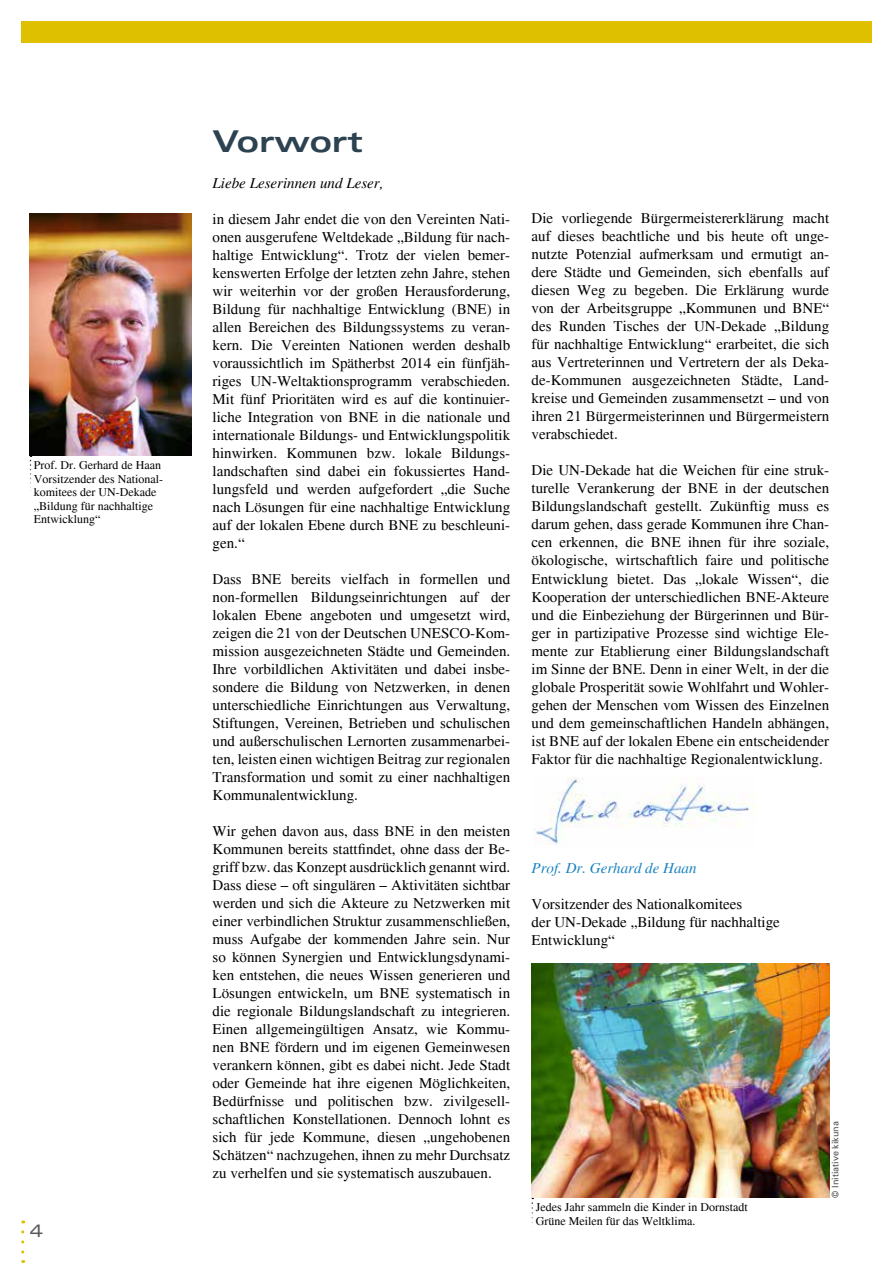
<style>
.page{position:relative;width:893px;height:1263px;background:#fff}
.page>*{position:absolute;margin:0;border:0;box-sizing:border-box;transform-origin:0 0}
.t1{font:700 expanded 30px "Univers";color:#2d4251}
.t2{font:expanded 18px "Univers";color:#5a5a59}
.t3{font:15px/18px "Times";color:#000;text-align:justify}
.t4{font:italic 15px "Times";color:#000}
.t5{font:italic 15px "Times";color:#1881bf}
.t6{font:12px/13.5px "Times";color:#000}
.t7{font:9px "Univers";color:#4d4d4c}
</style>
<div class="page">
<div style="left:21px;top:21px;width:851px;height:22px;background:#dfc000"></div>
<svg style="left:21px;top:1232px;width:3px;height:31px"></svg>
<img style="left:534px;top:777px;width:222px;height:68px">
<img style="left:30px;top:213px;width:161px;height:242px">
<svg style="left:531px;top:1197px;width:2px;height:30px"></svg>
<img style="left:531px;top:963px;width:298px;height:234px">
<svg style="left:30px;top:455px;width:2px;height:36px"></svg>
<p class="t6" style="left:34px;top:458px;width:131px">Prof. Dr. Gerhard de Haan<br>Vorsitzender des National&shy;komitees der UN-Dekade „Bildung für nachhaltige<br>Entwicklung“</p>
<p class="t2" style="left:30px;top:1220px;width:15px">4</p>
<h1 class="t1" style="left:213px;top:124px;width:152px">Vorwort</h1>
<p class="t4" style="left:213px;top:174px;width:172px">Liebe Leserinnen und Leser,</p>
<p class="t3" style="left:213px;top:210px;width:299px">in diesem Jahr endet die von den Vereinten Nati&shy;onen ausgerufene Weltdekade „Bildung für nach&shy;haltige Entwicklung“. Trotz der vielen bemer&shy;kenswerten Erfolge der letzten zehn Jahre, stehen wir weiterhin vor der großen Herausforderung, Bildung für nachhaltige Entwicklung (BNE) in allen Bereichen des Bildungssystems zu veran&shy;kern. Die Vereinten Nationen werden deshalb voraussichtlich im Spätherbst 2014 ein fünfjäh&shy;riges UN-Weltaktionsprogramm verabschieden.<br>Mit fünf Prioritäten wird es auf die kontinuier&shy;liche Integration von BNE in die nationale und internationale Bildungs- und Entwicklungspolitik hinwirken. Kommunen bzw. lokale Bildungs&shy;landschaften sind dabei ein fokussiertes Hand&shy;lungsfeld und werden aufgefordert „die Suche nach Lösungen für eine nachhaltige Entwicklung auf der lokalen Ebene durch BNE zu beschleuni&shy;gen.“</p>
<p class="t3" style="left:213px;top:570px;width:299px">Dass BNE bereits vielfach in formellen und non-formellen Bildungseinrichtungen auf der lokalen Ebene angeboten und umgesetzt wird, zeigen die 21 von der Deutschen UNESCO-Kom&shy;mission ausgezeichneten Städte und Gemeinden.<br>Ihre vorbildlichen Aktivitäten und dabei insbe&shy;sondere die Bildung von Netzwerken, in denen unterschiedliche Einrichtungen aus Verwaltung, Stiftungen, Vereinen, Betrieben und schulischen und außerschulischen Lernorten zusammenarbei&shy;ten, leisten einen wichtigen Beitrag zur regionalen Transformation und somit zu einer nachhaltigen Kommunalentwicklung.</p>
<p class="t3" style="left:213px;top:822px;width:299px">Wir gehen davon aus, dass BNE in den meisten Kommunen bereits stattfindet, ohne dass der Be&shy;griff bzw. das Konzept ausdrücklich genannt wird.<br>Dass diese – oft singulären – Aktivitäten sichtbar werden und sich die Akteure zu Netzwerken mit einer verbindlichen Struktur zusammenschließen, muss Aufgabe der kommenden Jahre sein. Nur so können Synergien und Entwicklungsdynami&shy;ken entstehen, die neues Wissen generieren und Lösungen entwickeln, um BNE systematisch in die regionale Bildungslandschaft zu integrieren.<br>Einen allgemeingültigen Ansatz, wie Kommu&shy;nen BNE fördern und im eigenen Gemeinwesen verankern können, gibt es dabei nicht. Jede Stadt oder Gemeinde hat ihre eigenen Möglichkeiten, Bedürfnisse und politischen bzw. zivilgesell&shy;schaftlichen Konstellationen. Dennoch lohnt es sich für jede Kommune, diesen „ungehobenen Schätzen“ nachzugehen, ihnen zu mehr Durchsatz zu verhelfen und sie systematisch auszubauen.</p>
<p class="t3" style="left:531px;top:210px;width:299px">Die vorliegende Bürgermeistererklärung macht auf dieses beachtliche und bis heute oft unge&shy;nutzte Potenzial aufmerksam und ermutigt an&shy;dere Städte und Gemeinden, sich ebenfalls auf diesen Weg zu begeben. Die Erklärung wurde von der Arbeitsgruppe „Kommunen und BNE“ des Runden Tisches der UN-Dekade „Bildung für nachhaltige Entwicklung“ erarbeitet, die sich aus Vertreterinnen und Vertretern der als Deka&shy;de-Kommunen ausgezeichneten Städte, Land&shy;kreise und Gemeinden zusammensetzt – und von ihren 21 Bürgermeisterinnen und Bürgermeistern verabschiedet.</p>
<p class="t3" style="left:531px;top:462px;width:299px">Die UN-Dekade hat die Weichen für eine struk&shy;turelle Verankerung der BNE in der deutschen Bildungslandschaft gestellt. Zukünftig muss es darum gehen, dass gerade Kommunen ihre Chan&shy;cen erkennen, die BNE ihnen für ihre soziale, ökologische, wirtschaftlich faire und politische Entwicklung bietet. Das „lokale Wissen“, die Kooperation der unterschiedlichen BNE-Akteure und die Einbeziehung der Bürgerinnen und Bür&shy;ger in partizipative Prozesse sind wichtige Ele&shy;mente zur Etablierung einer Bildungslandschaft im Sinne der BNE. Denn in einer Welt, in der die globale Prosperität sowie Wohlfahrt und Wohler&shy;gehen der Menschen vom Wissen des Einzelnen und dem gemeinschaftlichen Handeln abhängen, ist BNE auf der lokalen Ebene ein entscheidender Faktor für die nachhaltige Regionalentwicklung.</p>
<p class="t5" style="left:531px;top:860px;width:166px">Prof. Dr. Gerhard de Haan</p>
<p class="t3" style="left:531px;top:895px;width:250px;text-align:left">Vorsitzender des Nationalkomitees<br>der UN-Dekade „Bildung für nachhaltige<br>Entwicklung“</p>
<p class="t6" style="left:536px;top:1200px;width:213px">Jedes Jahr sammeln die Kinder in Dornstadt<br>Grüne Meilen für das Weltklima.</p>
<p class="t7" style="left:830px;top:1197px;width:78px;rotate:-90deg">© Initiative kikuna</p>
</div>
